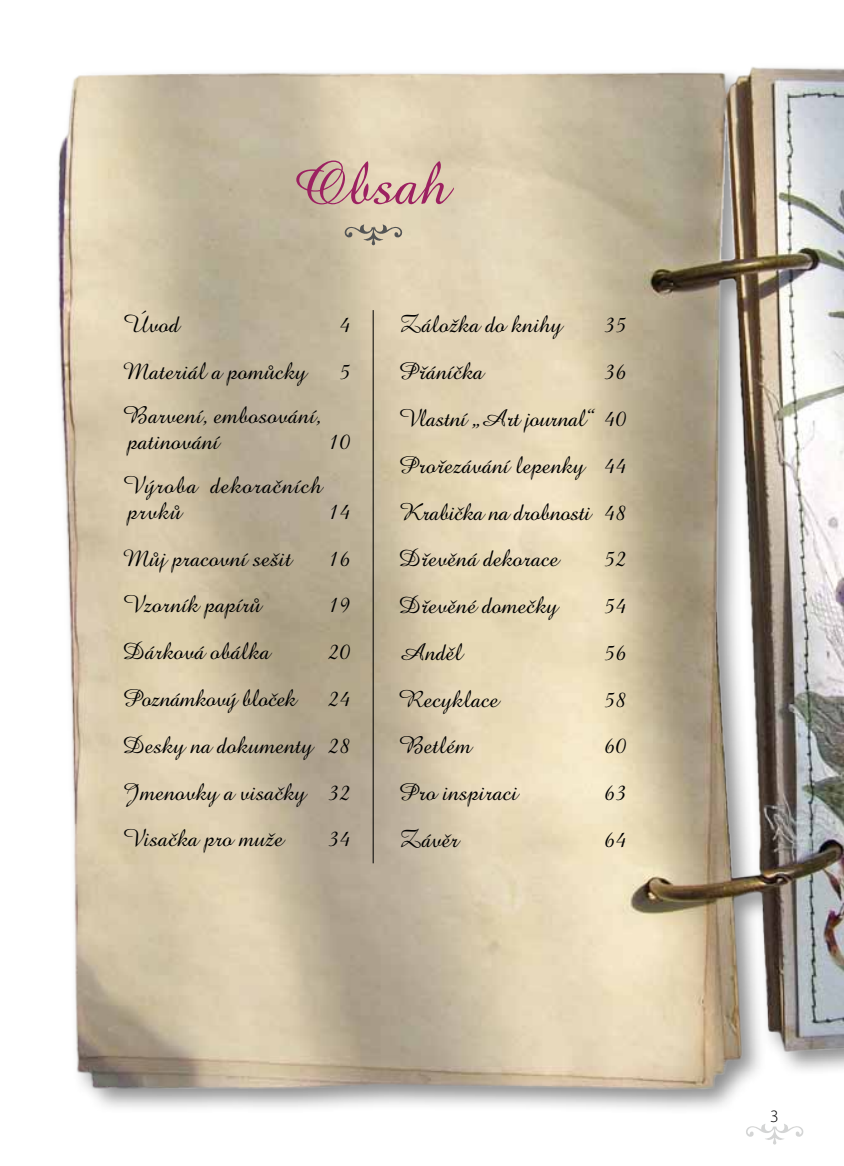
<style>
.page{position:relative;width:844px;height:1166px;background:#fff}
.page>*{position:absolute;margin:0;border:0;box-sizing:border-box;transform-origin:0 0}
.t1{font:61.25px "Amazone BTCE";color:#9c2161}
.t2{font:24.5px/46.7px "Amazone BTCE";color:#000;text-align:justify}
.t3{font:24.5px/26.2px "Amazone BTCE";letter-spacing:.03em;color:#000}
.t4{font:24.5px "Amazone BTCE";letter-spacing:-.02em;color:#000}
.t5{font:300 17.5px "Myriad Pro";color:#000}
</style>
<div class="page">
<img style="left:57px;top:67px;width:786px;height:1078px">
<svg style="left:344px;top:224px;width:58px;height:21px"></svg>
<hr style="left:373px;top:310px;width:1px;height:553px;background:#000">
<h1 class="t1" style="left:294px;top:147px;width:156px">Obsah</h1>
<p class="t2" style="left:122px;top:301px;width:58px">Úvod</p>
<p class="t2" style="left:339px;top:301px;width:13px">4</p>
<p class="t2" style="left:122px;top:348px;width:185px">Materiál a pomůcky</p>
<p class="t2" style="left:339px;top:348px;width:13px">5</p>
<p class="t2" style="left:122px;top:402px;width:200px;line-height:26.2px">Barvení, embosování, patinování</p>
<p class="t2" style="left:328px;top:418px;width:24px">10</p>
<p class="t3" style="left:122px;top:472px;width:201px">Výroba dekoračních prvků</p>
<p class="t2" style="left:328px;top:488px;width:24px">14</p>
<p class="t2" style="left:122px;top:535px;width:171px">Můj pracovní sešit</p>
<p class="t2" style="left:328px;top:535px;width:24px">16</p>
<p class="t2" style="left:122px;top:581px;width:140px">Vzorník papírů</p>
<p class="t2" style="left:328px;top:581px;width:24px">19</p>
<p class="t2" style="left:122px;top:628px;width:149px">Dárková obálka</p>
<p class="t2" style="left:328px;top:628px;width:24px">20</p>
<p class="t4" style="left:122px;top:683px;width:175px">Poznámkový bloček</p>
<p class="t2" style="left:122px;top:675px;width:230px;text-indent:206px">24<br>Desky na dokumenty 28<br>Jmenovky a visačky 32<br>Visačka pro muže</p>
<p class="t2" style="left:328px;top:815px;width:24px">34</p>
<p class="t2" style="left:398px;top:301px;width:165px">Záložka do knihy</p>
<p class="t2" style="left:604px;top:301px;width:24px">35</p>
<p class="t2" style="left:398px;top:348px;width:87px">Přáníčka</p>
<p class="t2" style="left:398px;top:348px;width:230px;text-indent:206px">36<br>Vlastní „Art journal“ 40<br>Prořezávání lepenky 44<br>Krabička na drobnosti 48<br>Dřevěná dekorace</p>
<p class="t2" style="left:604px;top:535px;width:24px">52</p>
<p class="t2" style="left:398px;top:582px;width:161px">Dřevěné domečky</p>
<p class="t2" style="left:604px;top:582px;width:24px">54</p>
<p class="t2" style="left:398px;top:629px;width:66px">Anděl</p>
<p class="t2" style="left:604px;top:629px;width:24px">56</p>
<p class="t2" style="left:398px;top:676px;width:102px">Recyklace</p>
<p class="t2" style="left:604px;top:676px;width:24px">58</p>
<p class="t2" style="left:398px;top:722px;width:75px">Betlém</p>
<p class="t2" style="left:604px;top:722px;width:24px">60</p>
<p class="t2" style="left:398px;top:769px;width:121px">Pro inspiraci</p>
<p class="t2" style="left:604px;top:769px;width:24px">63</p>
<p class="t2" style="left:398px;top:816px;width:62px">Závěr</p>
<p class="t2" style="left:604px;top:816px;width:24px">64</p>
<p class="t5" style="left:770px;top:1105px;width:10px">3</p>
</div>
